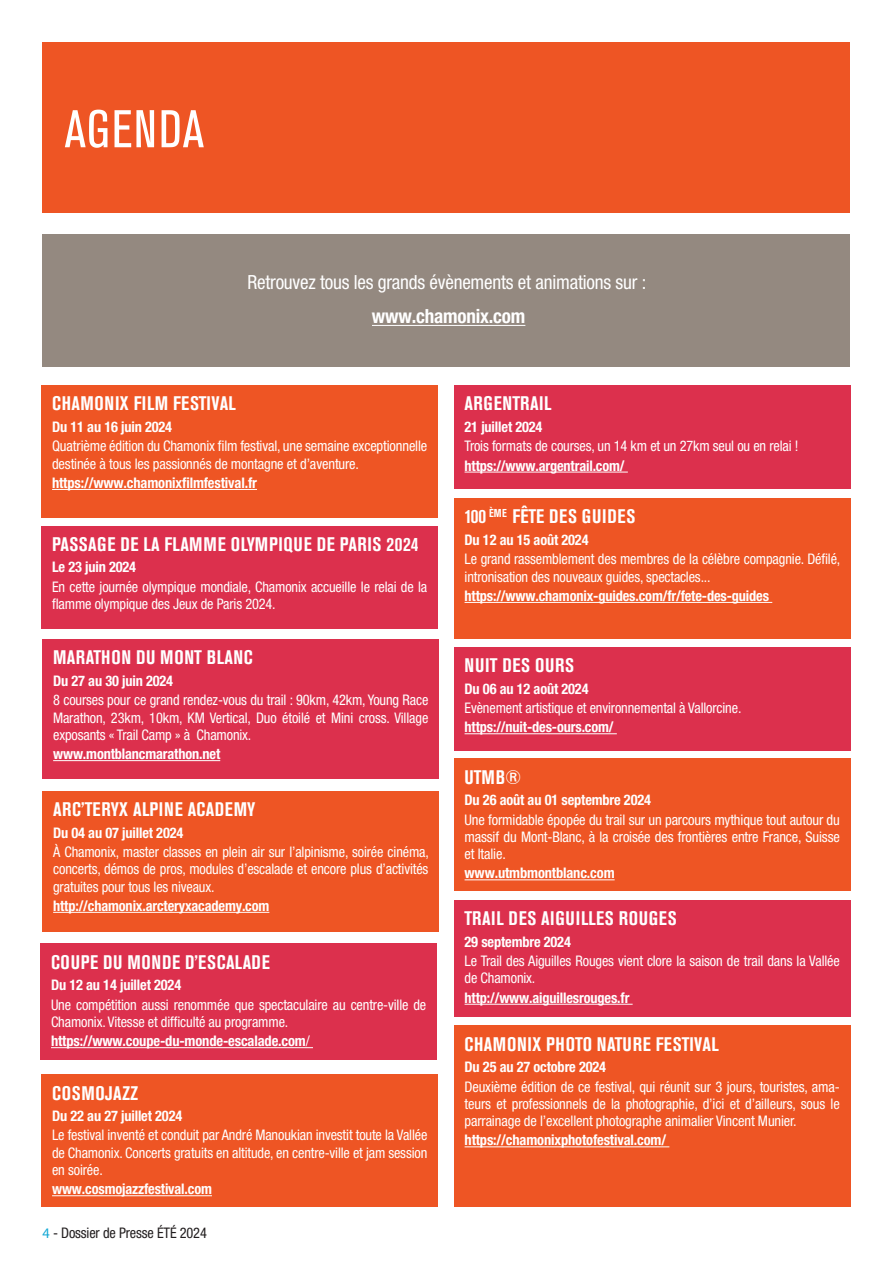
<style>
.page{position:relative;width:893px;height:1263px;background:#fff}
.page>*{position:absolute;margin:0;border:0;box-sizing:border-box;transform-origin:0 0}
.t1{font:condensed 52.5px "Akzidenz Grotesk BE";letter-spacing:.02em;color:#fff}
.t2{font:700 condensed 19.5px "Akzidenz Grotesk BE";letter-spacing:.03em;color:#fff}
.t3{font:condensed 19.5px "Helvetica Neue LT Std";letter-spacing:-.01em;color:#fff}
.t4{font:700 condensed 19.5px "Helvetica Neue LT Std";letter-spacing:-.01em;color:#fff}
.t5{font:condensed 14.7px/17.2px "Helvetica Neue LT Std";letter-spacing:-.01em;color:#fff}
.t6{font:700 condensed 14.7px "Helvetica Neue LT Std";letter-spacing:-.01em;color:#fff}
.t7{font:condensed 14.7px "Helvetica Neue LT Std";letter-spacing:-.01em;color:#231f20}
.s1{font-weight:400}
.s2{font-family:"Myriad Pro";font-stretch:normal;color:#13a8d5}
</style>
<div class="page">
<div style="left:43px;top:43px;width:807px;height:170px;background:#ee5524"></div>
<div style="left:41px;top:385px;width:397px;height:133px;background:#ee5524"></div>
<hr style="left:52px;top:489px;width:205px;height:1px;background:#fff">
<div style="left:41px;top:525px;width:397px;height:103px;background:#dc304d"></div>
<div style="left:43px;top:639px;width:396px;height:140px;background:#dc304d"></div>
<hr style="left:53px;top:760px;width:167px;height:1px;background:#fff">
<div style="left:43px;top:791px;width:396px;height:141px;background:#ee5524"></div>
<hr style="left:53px;top:912px;width:216px;height:1px;background:#fff">
<div style="left:40px;top:943px;width:397px;height:117px;background:#dc304d"></div>
<hr style="left:51px;top:1047px;width:262px;height:1px;background:#fff">
<div style="left:41px;top:1074px;width:397px;height:133px;background:#ee5524"></div>
<hr style="left:52px;top:1195px;width:160px;height:1px;background:#fff">
<div style="left:454px;top:385px;width:396px;height:104px;background:#dc304d"></div>
<hr style="left:465px;top:472px;width:163px;height:1px;background:#fff">
<div style="left:454px;top:498px;width:396px;height:141px;background:#ee5524"></div>
<hr style="left:465px;top:602px;width:307px;height:1px;background:#fff">
<div style="left:454px;top:647px;width:396px;height:103px;background:#dc304d"></div>
<hr style="left:465px;top:733px;width:152px;height:1px;background:#fff">
<div style="left:454px;top:758px;width:396px;height:133px;background:#ee5524"></div>
<hr style="left:465px;top:879px;width:150px;height:1px;background:#fff">
<div style="left:454px;top:900px;width:396px;height:117px;background:#dc304d"></div>
<hr style="left:465px;top:1004px;width:168px;height:1px;background:#fff">
<div style="left:454px;top:1025px;width:396px;height:182px;background:#ee5524"></div>
<hr style="left:465px;top:1146px;width:204px;height:1px;background:#fff">
<div style="left:43px;top:234px;width:807px;height:133px;background:#948980"></div>
<hr style="left:372px;top:325px;width:153px;height:1px;background:#fff">
<h1 class="t1" style="left:65px;top:100px;width:140px">AGENDA</h1>
<h2 class="t3" style="left:247px;top:271px;width:400px">Retrouvez tous les grands évènements et animations sur :</h2>
<h2 class="t4" style="left:372px;top:305px;width:155px">www.chamonix.com</h2>
<h2 class="t2" style="left:52px;top:392px;width:185px">CHAMONIX FILM FESTIVAL</h2>
<p class="t6" style="left:52px;top:418px;width:122px">Du 11 au 16 juin 2024</p>
<p class="t5" style="left:52px;top:437px;width:377px">Quatrième édition du Chamonix film festival, une semaine exceptionnelle destinée à tous les passionnés de montagne et d’aventure.</p>
<p class="t6" style="left:52px;top:474px;width:206px">https://www.chamonixfilmfestival.fr</p>
<h2 class="t2" style="left:52px;top:533px;width:368px">PASSAGE DE LA FLAMME OLYMPIQUE DE PARIS 2024</h2>
<p class="t6" style="left:52px;top:558px;width:86px">Le 23 juin 2024</p>
<p class="t5" style="left:52px;top:578px;width:377px">En cette journée olympique mondiale, Chamonix accueille le relai de la flamme olympique des Jeux de Paris 2024.</p>
<h2 class="t2" style="left:53px;top:646px;width:201px">MARATHON DU MONT BLANC</h2>
<p class="t6" style="left:53px;top:672px;width:122px">Du 27 au 30 juin 2024</p>
<p class="t5" style="left:53px;top:691px;width:377px;text-align:justify">8 courses pour ce grand rendez-vous du trail : 90km, 42km, Young Race Marathon, 23km, 10km, KM Vertical, Duo étoilé et Mini cross. Village exposants « Trail Camp » à Chamonix.</p>
<p class="t6" style="left:53px;top:745px;width:169px">www.montblancmarathon.net</p>
<h2 class="t2" style="left:53px;top:798px;width:204px">ARC’TERYX ALPINE ACADEMY</h2>
<p class="t6" style="left:53px;top:823px;width:132px">Du 04 au 07 juillet 2024</p>
<p class="t5" style="left:53px;top:843px;width:377px;text-align:justify">À Chamonix, master classes en plein air sur l’alpinisme, soirée cinéma, concerts, démos de pros, modules d’escalade et encore plus d’activités gratuites pour tous les niveaux.</p>
<p class="t6" style="left:53px;top:897px;width:218px">http://chamonix.arcteryxacademy.com</p>
<h2 class="t2" style="left:51px;top:951px;width:220px">COUPE DU MONDE D’ESCALADE</h2>
<p class="t6" style="left:51px;top:976px;width:132px">Du 12 au 14 juillet 2024</p>
<p class="t5" style="left:51px;top:996px;width:377px">Une compétition aussi renommée que spectaculaire au centre-ville de<br>Chamonix. Vitesse et difficulté au programme.</p>
<p class="t6" style="left:51px;top:1032px;width:260px">https://www.coupe-du-monde-escalade.com<span class="s1">/</span></p>
<h2 class="t2" style="left:52px;top:1081px;width:88px">COSMOJAZZ</h2>
<p class="t6" style="left:52px;top:1107px;width:132px">Du 22 au 27 juillet 2024</p>
<p class="t5" style="left:52px;top:1126px;width:377px;text-align:justify">Le festival inventé et conduit par André Manoukian investit toute la Vallée de Chamonix. Concerts gratuits en altitude, en centre-ville et jam session en soirée.</p>
<p class="t6" style="left:52px;top:1180px;width:161px">www.cosmojazzfestival.com</p>
<p class="t7" style="left:43px;top:1224px;width:166px"><span class="s2">4</span> - Dossier de Presse ÉTÉ 2024</p>
<h2 class="t2" style="left:465px;top:392px;width:89px">ARGENTRAIL</h2>
<p class="t6" style="left:465px;top:418px;width:79px">21 juillet 2024</p>
<p class="t5" style="left:465px;top:437px;width:335px">Trois formats de courses, un 14 km et un 27km seul ou en relai !</p>
<p class="t6" style="left:465px;top:456px;width:162px">https://www.argentrail.com/</p>
<h2 class="t2" style="left:465px;top:505px;width:172px">100 <sup>ÈME</sup> FÊTE DES GUIDES</h2>
<p class="t6" style="left:465px;top:531px;width:126px">Du 12 au 15 août 2024</p>
<p class="t5" style="left:465px;top:550px;width:377px">Le grand rassemblement des membres de la célèbre compagnie. Défilé, intronisation des nouveaux guides, spectacles...</p>
<p class="t6" style="left:465px;top:587px;width:306px">https://www.chamonix-guides.com/fr/fete-des-guides</p>
<h2 class="t2" style="left:465px;top:654px;width:111px">NUIT DES OURS</h2>
<p class="t6" style="left:465px;top:679px;width:126px">Du 06 au 12 août 2024</p>
<p class="t5" style="left:465px;top:699px;width:278px">Evènement artistique et environnemental à Vallorcine.</p>
<p class="t6" style="left:465px;top:718px;width:151px">https://nuit-des-ours.com/</p>
<h2 class="t2" style="left:465px;top:766px;width:58px">UTMB®</h2>
<p class="t6" style="left:465px;top:791px;width:188px">Du 26 août au 01 septembre 2024</p>
<p class="t5" style="left:465px;top:810px;width:377px;text-align:justify">Une formidable épopée du trail sur un parcours mythique tout autour du massif du Mont-Blanc, à la croisée des frontières entre France, Suisse et Italie.</p>
<p class="t6" style="left:465px;top:864px;width:152px">www.utmbmontblanc.com</p>
<h2 class="t2" style="left:465px;top:907px;width:214px">TRAIL DES AIGUILLES ROUGES</h2>
<p class="t6" style="left:465px;top:933px;width:108px">29 septembre 2024</p>
<p class="t5" style="left:465px;top:952px;width:377px">Le Trail des Aiguilles Rouges vient clore la saison de trail dans la Vallée de Chamonix.</p>
<p class="t6" style="left:465px;top:989px;width:166px">http://www.aiguillesrouges.fr</p>
<h2 class="t2" style="left:465px;top:1033px;width:256px">CHAMONIX PHOTO NATURE FESTIVAL</h2>
<p class="t6" style="left:465px;top:1058px;width:143px">Du 25 au 27 octobre 2024</p>
<p class="t5" style="left:465px;top:1077px;width:377px;text-align:justify">Deuxième édition de ce festival, qui réunit sur 3 jours, touristes, ama&shy;teurs et professionnels de la photographie, d’ici et d’ailleurs, sous le parrainage de l’excellent photographe animalier Vincent Munier.</p>
<p class="t6" style="left:465px;top:1131px;width:203px">https://chamonixphotofestival.com/</p>
</div>
